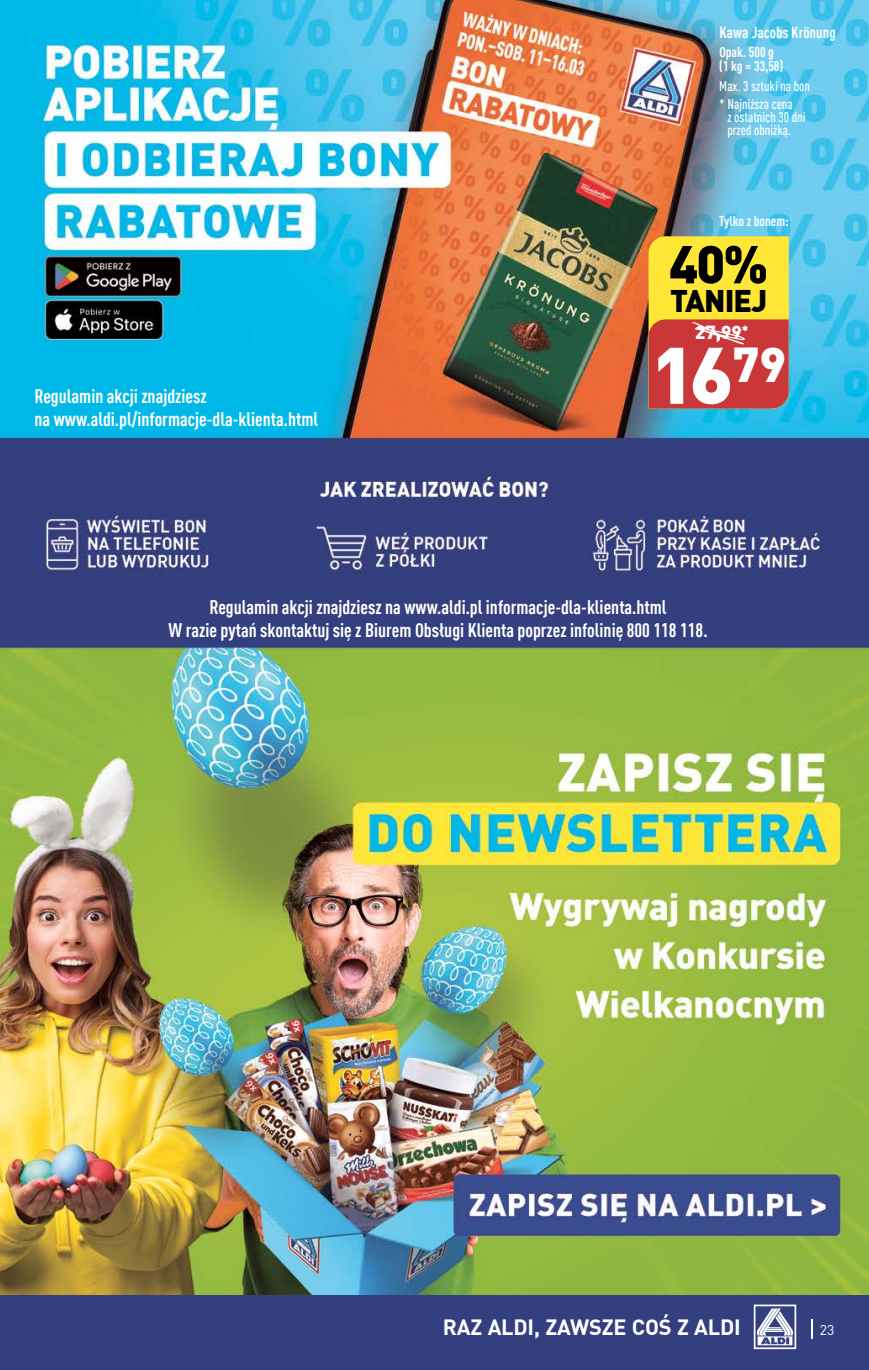
<style>
.page{position:relative;width:869px;height:1370px;background:#fff}
.page>*{position:absolute;margin:0;border:0;box-sizing:border-box;transform-origin:0 0}
.t1{font:900 78.75px "DIN Pro";color:#fff}
.t2{font:900 52.5px "DIN Pro";color:#000}
.t3{font:900 30.62px "DIN Pro";letter-spacing:-.03em;color:#000}
.t4{font:700 21.7px "DIN Pro";letter-spacing:-.01em;color:#fff}
.t5{font:700 condensed 19.25px/23.1px "DIN Pro";color:#fff}
.t6{font:900 18.55px "DIN Pro";color:#fff}
.t7{font:700 condensed 15.75px "DIN Pro";color:#fff}
.t8{font:500 condensed 14px/17.5px "DIN Pro";color:#fff}
.t9{font:700 condensed 14px/14px "DIN Pro";color:#fff}
.t10{font:14px "DIN Pro";color:#fff}
</style>
<div class="page">
<img style="left:0;top:0;width:868px;height:1295px">
<svg style="left:648px;top:236px;width:140px;height:173px;background:#e28e3a"></svg>
<div style="left:0;top:1295px;width:868px;height:74px;background:#333f7e"></div>
<svg style="left:753px;top:1304px;width:42px;height:44px"></svg>
<p class="t7" style="left:719px;top:21px;width:118px">Kawa Jacobs Krönung</p>
<p class="t9" style="left:719px;top:44px;width:66px">Opak. 500 g (1 kg = 33,58)</p>
<p class="t8" style="left:719px;top:77px;width:92px">Max. 3 sztuki na bon * Najniższa cena</p>
<p class="t8" style="left:727px;top:110px;width:80px;line-height:13.1px">z ostatnich 30 dni przed obniżką.</p>
<p class="t9" style="left:719px;top:213px;width:71px">Tylko z bonem:</p>
<p class="t5" style="left:34px;top:383px;width:285px">Regulamin akcji znajdziesz<br>na www.aldi.pl/informacje-dla-klienta.html</p>
<h2 class="t2" style="left:668px;top:222px;width:101px">40%</h2>
<h3 class="t3" style="left:670px;top:276px;width:98px">TANIEJ</h3>
<p class="t6" style="left:695px;top:317px;width:55px">27,99<sup>*</sup></p>
<h1 class="t1" style="left:651px;top:312px;width:136px">16<sup>79</sup></h1>
<p class="t5" style="left:168px;top:594px;width:540px;text-align:center">Regulamin akcji znajdziesz na www.aldi.pl informacje-dla-klienta.html<br>W razie pytań skontaktuj się z Biurem Obsługi Klienta poprzez infolinię 800 118 118.</p>
<p class="t4" style="left:442px;top:1309px;width:299px">RAZ ALDI, ZAWSZE COŚ Z ALDI</p>
<p class="t10" style="left:819px;top:1319px;width:16px">23</p>
</div>
